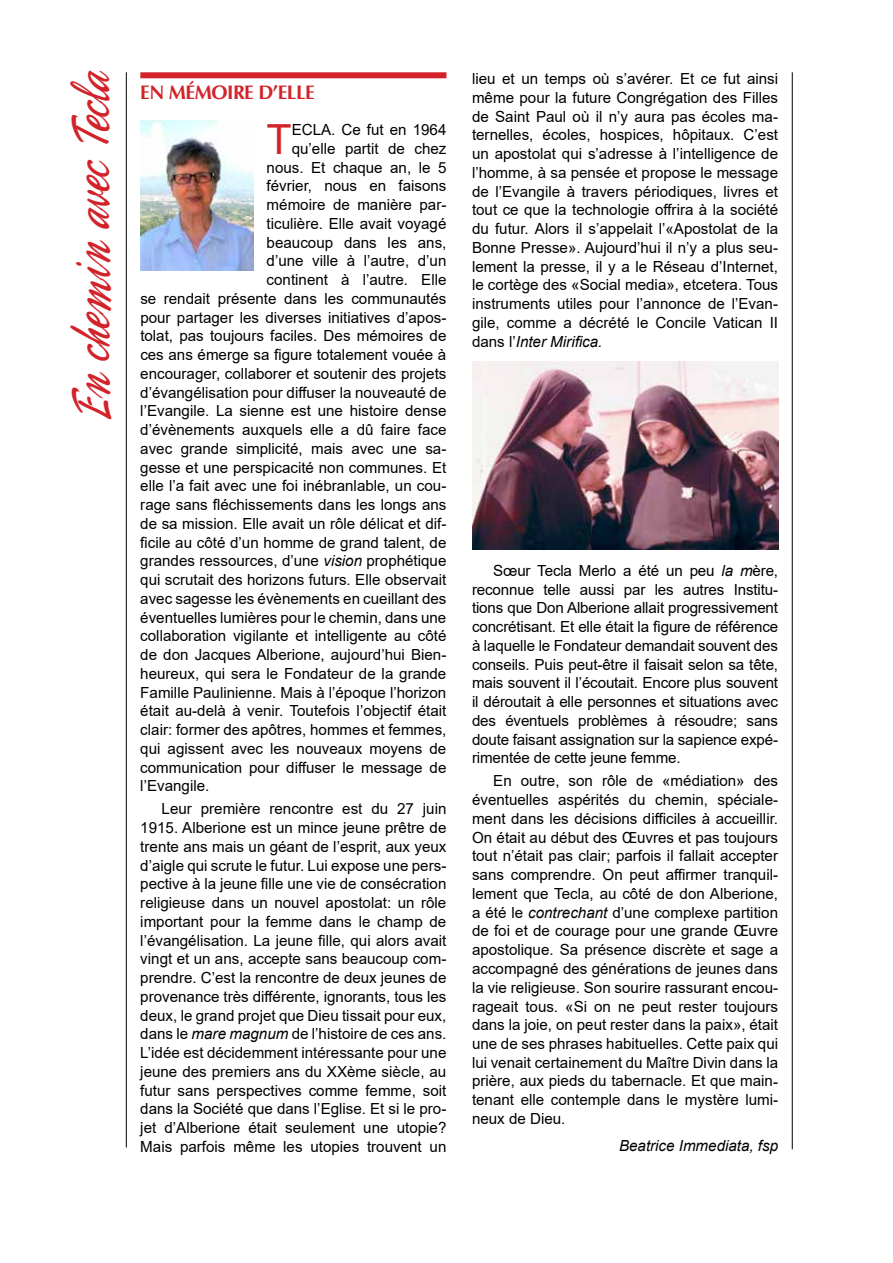
<style>
.page{position:relative;width:893px;height:1263px;background:#fff}
.page>*{position:absolute;margin:0;border:0;box-sizing:border-box;transform-origin:0 0}
.t1{font:57px "Phoenix Script FLF";color:#d2232a;scale:.7 1}
.t2{font:41.55px "Arial";color:#d2232a}
.t3{font:700 19.5px "Optima";letter-spacing:-.025em;color:#d2232a}
.t4{font:15.3px/18.8px "Arial";color:#000;text-align:justify}
.t5{font:italic 15.3px "Arial";color:#000}
.s1{font-style:italic}
</style>
<div class="page">
<hr style="left:792px;top:72px;width:1px;height:1077px;background:#000">
<hr style="left:126px;top:72px;width:1px;height:1075px;background:#000">
<div style="left:140px;top:72px;width:306px;height:6px;background:#d2232a"></div>
<img style="left:140px;top:120px;width:114px;height:151px">
<img style="left:472px;top:362px;width:306px;height:188px">
<h1 class="t1" style="left:62px;top:422px;width:504px;rotate:-90deg">En chemin avec Tecla</h1>
<p class="t3" style="left:140px;top:80px;width:176px">EN MÉMOIRE D’ELLE</p>
<h2 class="t2" style="left:267px;top:111px;width:27px">T</h2>
<p class="t4" style="left:292px;top:120px;width:156px">ECLA. Ce fut en 1964</p>
<p class="t4" style="left:292px;top:139px;width:156px">qu’elle partit de chez</p>
<p class="t4" style="left:267px;top:158px;width:181px">nous. Et chaque an, le 5</p>
<p class="t4" style="left:267px;top:176px;width:181px">février, nous en faisons</p>
<p class="t4" style="left:267px;top:195px;width:181px">mémoire de manière par-</p>
<p class="t4" style="left:267px;top:214px;width:181px">ticulière. Elle avait voyagé</p>
<p class="t4" style="left:267px;top:233px;width:181px">beaucoup dans les ans,</p>
<p class="t4" style="left:267px;top:251px;width:181px">d’une ville à l’autre, d’un</p>
<p class="t4" style="left:267px;top:270px;width:181px">continent à l’autre. Elle</p>
<p class="t4" style="left:140px;top:289px;width:308px">se rendait présente dans les communautés</p>
<p class="t4" style="left:140px;top:308px;width:308px">pour partager les diverses initiatives d’apos-</p>
<p class="t4" style="left:140px;top:326px;width:308px">tolat, pas toujours faciles. Des mémoires de</p>
<p class="t4" style="left:140px;top:345px;width:308px">ces ans émerge sa figure totalement vouée à</p>
<p class="t4" style="left:140px;top:364px;width:308px">encourager, collaborer et soutenir des projets</p>
<p class="t4" style="left:140px;top:383px;width:308px">d’évangélisation pour diffuser la nouveauté de</p>
<p class="t4" style="left:140px;top:401px;width:308px">l’Evangile. La sienne est une histoire dense</p>
<p class="t4" style="left:140px;top:420px;width:308px">d’évènements auxquels elle a dû faire face</p>
<p class="t4" style="left:140px;top:439px;width:308px">avec grande simplicité, mais avec une sa-</p>
<p class="t4" style="left:140px;top:458px;width:308px">gesse et une perspicacité non communes. Et</p>
<p class="t4" style="left:140px;top:476px;width:308px">elle l’a fait avec une foi inébranlable, un cou-</p>
<p class="t4" style="left:140px;top:495px;width:308px">rage sans fléchissements dans les longs ans</p>
<p class="t4" style="left:140px;top:514px;width:308px">de sa mission. Elle avait un rôle délicat et dif-</p>
<p class="t4" style="left:140px;top:533px;width:308px">ficile au côté d’un homme de grand talent, de</p>
<p class="t4" style="left:140px;top:551px;width:308px">grandes ressources, d’une <span class="s1">vision</span> prophétique</p>
<p class="t4" style="left:140px;top:570px;width:308px">qui scrutait des horizons futurs. Elle observait</p>
<p class="t4" style="left:140px;top:589px;width:308px">avec sagesse les évènements en cueillant des</p>
<p class="t4" style="left:140px;top:608px;width:308px">éventuelles lumières pour le chemin, dans une</p>
<p class="t4" style="left:140px;top:626px;width:308px">collaboration vigilante et intelligente au côté</p>
<p class="t4" style="left:140px;top:645px;width:308px">de don Jacques Alberione, aujourd’hui Bien-</p>
<p class="t4" style="left:140px;top:664px;width:308px">heureux, qui sera le Fondateur de la grande</p>
<p class="t4" style="left:140px;top:683px;width:308px">Famille Paulinienne. Mais à l’époque l’horizon</p>
<p class="t4" style="left:140px;top:701px;width:308px">était au-delà à venir. Toutefois l’objectif était</p>
<p class="t4" style="left:140px;top:720px;width:308px">clair: former des apôtres, hommes et femmes,</p>
<p class="t4" style="left:140px;top:739px;width:308px">qui agissent avec les nouveaux moyens de</p>
<p class="t4" style="left:140px;top:758px;width:308px">communication pour diffuser le message de</p>
<p class="t4" style="left:140px;top:776px;width:71px">l’Evangile.</p>
<p class="t4" style="left:140px;top:799px;width:308px;text-indent:21px">Leur première rencontre est du 27 juin 1915. Alberione est un mince jeune prêtre de trente ans mais un géant de l’esprit, aux yeux d’aigle qui scrute le futur. Lui expose une pers&shy;pective à la jeune fille une vie de consécration religieuse dans un nouvel apostolat: un rôle important pour la femme dans le champ de l’évangélisation. La jeune fille, qui alors avait vingt et un ans, accepte sans beaucoup com&shy;prendre. C’est la rencontre de deux jeunes de provenance très différente, ignorants, tous les deux, le grand projet que Dieu tissait pour eux, dans le <span class="s1">mare magnum</span> de l’histoire de ces ans.<br>L’idée est décidemment intéressante pour une jeune des premiers ans du XXème siècle, au futur sans perspectives comme femme, soit dans la Société que dans l’Eglise. Et si le pro&shy;jet d’Alberione était seulement une utopie?<br>Mais parfois même les utopies trouvent un</p>
<p class="t4" style="left:472px;top:69px;width:308px">lieu et un temps où s’avérer. Et ce fut ainsi même pour la future Congrégation des Filles de Saint Paul où il n’y aura pas écoles ma&shy;ternelles, écoles, hospices, hôpitaux. C’est un apostolat qui s’adresse à l’intelligence de l’homme, à sa pensée et propose le message de l’Evangile à travers périodiques, livres et tout ce que la technologie offrira à la société du futur. Alors il s’appelait l’«Apostolat de la Bonne Presse». Aujourd’hui il n’y a plus seu&shy;lement la presse, il y a le Réseau d’Internet, le cortège des «Social media», etcetera. Tous instruments utiles pour l’annonce de l’Evan&shy;gile, comme a décrété le Concile Vatican II dans l’<span class="s1">Inter Mirifica.</span></p>
<p class="t4" style="left:472px;top:561px;width:308px;text-indent:21px">Sœur Tecla Merlo a été un peu <span class="s1">la m</span>ère, reconnue telle aussi par les autres Institu&shy;tions que Don Alberione allait progressivement concrétisant. Et elle était la figure de référence à laquelle le Fondateur demandait souvent des conseils. Puis peut-être il faisait selon sa tête, mais souvent il l’écoutait. Encore plus souvent il déroutait à elle personnes et situations avec des éventuels problèmes à résoudre; sans doute faisant assignation sur la sapience expé&shy;rimentée de cette jeune femme.</p>
<p class="t4" style="left:472px;top:772px;width:308px;text-indent:21px">En outre, son rôle de «médiation» des éventuelles aspérités du chemin, spéciale&shy;ment dans les décisions difficiles à accueillir.<br>On était au début des Œuvres et pas toujours tout n’était pas clair; parfois il fallait accepter sans comprendre. On peut affirmer tranquil&shy;lement que Tecla, au côté de don Alberione, a été le <span class="s1">contrechant</span> d’une complexe partition de foi et de courage pour une grande Œuvre apostolique. Sa présence discrète et sage a accompagné des générations de jeunes dans la vie religieuse. Son sourire rassurant encou&shy;rageait tous. «Si on ne peut rester toujours dans la joie, on peut rester dans la paix», était une de ses phrases habituelles. Cette paix qui lui venait certainement du Maître Divin dans la prière, aux pieds du tabernacle. Et que main&shy;tenant elle contemple dans le mystère lumi&shy;neux de Dieu.</p>
<p class="t5" style="left:619px;top:1136px;width:161px">Beatrice Immediata, fsp</p>
</div>
